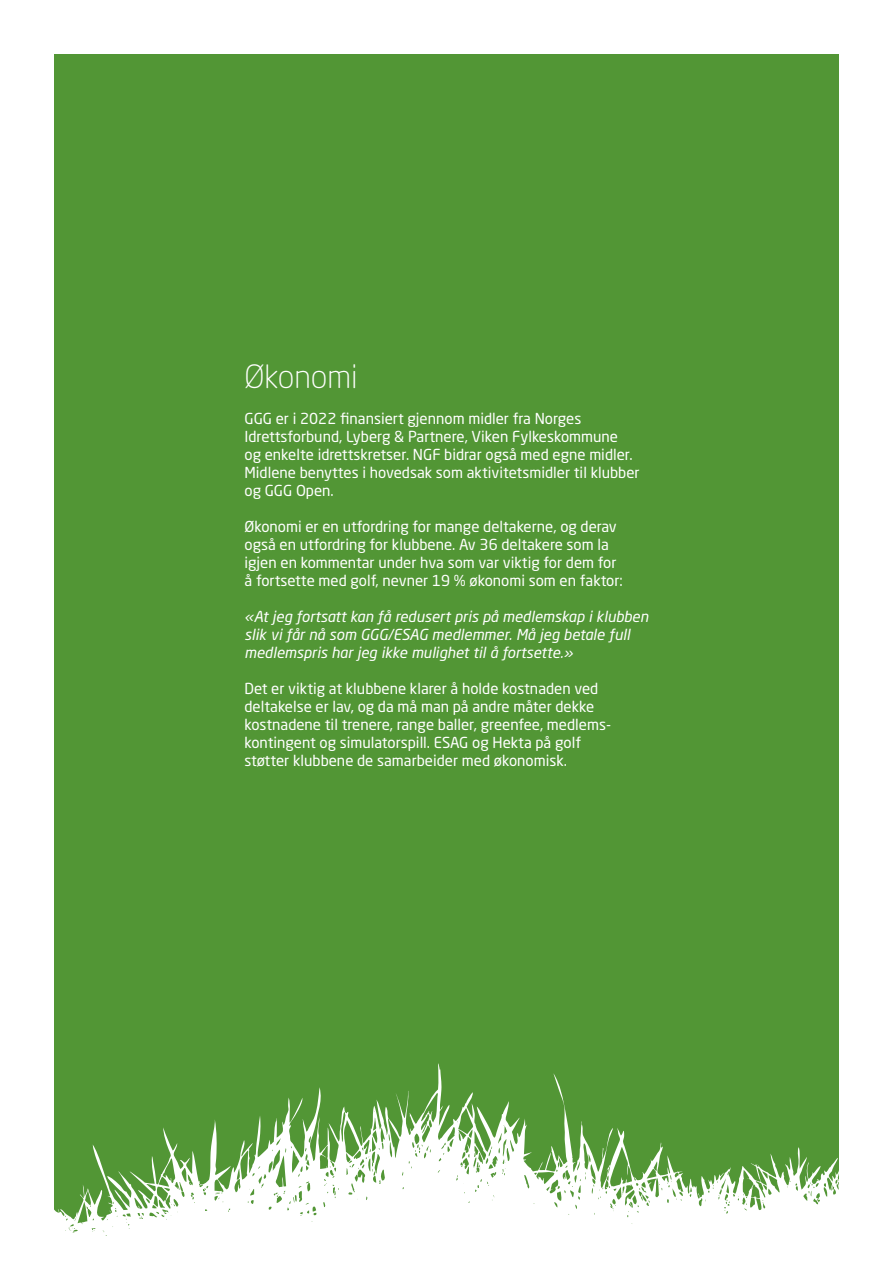
<style>
.page{position:relative;width:893px;height:1263px;background:#fff}
.page>*{position:absolute;margin:0;border:0;box-sizing:border-box;transform-origin:0 0}
.t1{font:300 31.8px "Neo Sans W1 G";color:#fff}
.t2{font:15px/18px "Neo Sans W1 G";color:#fff}
.t3{font:italic 15px/18px "Neo Sans W1 G";color:#fff}
</style>
<div class="page">
<div style="left:54px;top:54px;width:785px;height:1199px;background:#529635"></div>
<svg style="left:54px;top:1063px;width:785px;height:190px"></svg>
<h1 class="t1" style="left:244px;top:357px;width:115px">Økonomi</h1>
<p class="t2" style="left:244px;top:409px;width:397px">GGG er i 2022 finansiert gjennom midler fra Norges Idrettsforbund, Lyberg &amp; Partnere, Viken Fylkeskommune<br>og enkelte idrettskretser. NGF bidrar også med egne midler.<br>Midlene benyttes i hovedsak som aktivitetsmidler til klubber og GGG Open.</p>
<p class="t2" style="left:244px;top:517px;width:380px">Økonomi er en utfordring for mange deltakerne, og derav også en utfordring for klubbene. Av 36 deltakere som la igjen en kommentar under hva som var viktig for dem for å fortsette med golf, nevner 19 % økonomi som en faktor:</p>
<p class="t3" style="left:244px;top:607px;width:405px">«At jeg fortsatt kan få redusert pris på medlemskap i klubben slik vi får nå som GGG/ESAG medlemmer. Må jeg betale full medlemspris har jeg ikke mulighet til å fortsette.»</p>
<p class="t2" style="left:244px;top:679px;width:368px">Det er viktig at klubbene klarer å holde kostnaden ved deltakelse er lav, og da må man på andre måter dekke kostnadene til trenere, range baller, greenfee, medlems&shy;kontingent og simulatorspill. ESAG og Hekta på golf støtter klubbene de samarbeider med økonomisk.</p>
</div>
